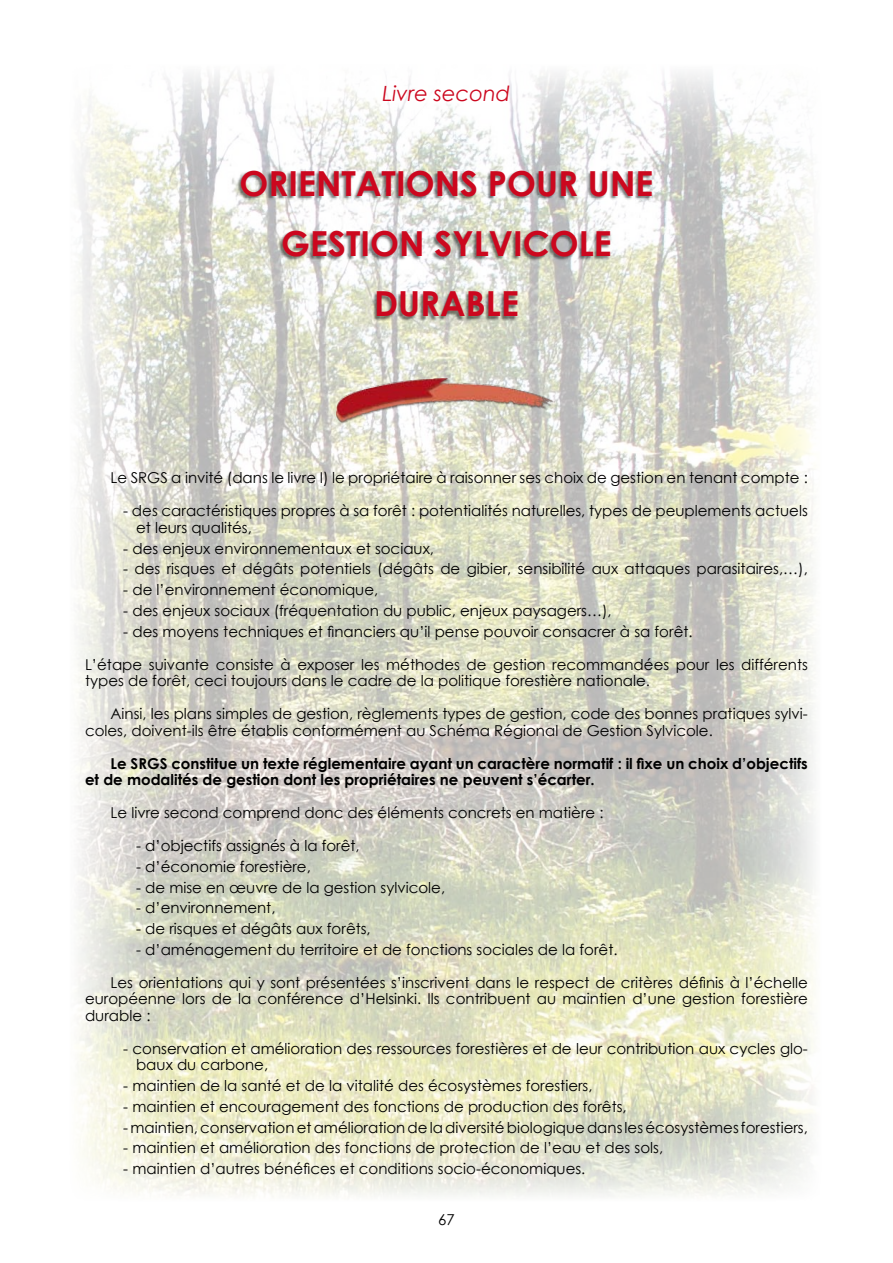
<style>
.page{position:relative;width:893px;height:1263px;background:#fff}
.page>*{position:absolute;margin:0;border:0;box-sizing:border-box;transform-origin:0 0}
.t1{font:700 34.5px/60px "Century Gothic";color:#cc071e;text-align:center}
.t2{font:italic 21px "Century Gothic";color:#cc071e}
.t3{font:15px/16.5px "Century Gothic";color:#000}
.t4{font:700 15px/16.5px "Century Gothic";color:#000}
</style>
<div class="page">
<img style="left:77px;top:72px;width:737px;height:1125px">
<div style="left:236px;top:169px;width:417px;height:153px;background:#000;opacity:.5"></div>
<img style="left:336px;top:378px;width:219px;height:45px">
<h2 class="t2" style="left:383px;top:79px;width:129px">Livre second</h2>
<h1 class="t1" style="left:239px;top:152px;width:416px">ORIENTATIONS POUR UNE<br>GESTION SYLVICOLE<br>DURABLE</h1>
<p class="t3" style="left:111px;top:469px;width:699px">Le SRGS a invité (dans le livre I) le propriétaire à raisonner ses choix de gestion en tenant compte :</p>
<p class="t3" style="left:136px;top:502px;width:673px;text-indent:-13px">- des caractéristiques propres à sa forêt : potentialités naturelles, types de peuplements actuels et leurs qualités,</p>
<p class="t3" style="left:123px;top:540px;width:312px">- des enjeux environnementaux et sociaux,</p>
<p class="t3" style="left:123px;top:560px;width:686px">- des risques et dégâts potentiels (dégâts de gibier, sensibilité aux attaques parasitaires,…),</p>
<p class="t3" style="left:123px;top:581px;width:256px">- de l’environnement économique,</p>
<p class="t3" style="left:123px;top:602px;width:490px">- des enjeux sociaux (fréquentation du public, enjeux paysagers…),</p>
<p class="t3" style="left:123px;top:623px;width:571px">- des moyens techniques et financiers qu’il pense pouvoir consacrer à sa forêt.</p>
<p class="t3" style="left:85px;top:656px;width:724px">L’étape suivante consiste à exposer les méthodes de gestion recommandées pour les différents types de forêt, ceci toujours dans le cadre de la politique forestière nationale.</p>
<p class="t3" style="left:85px;top:705px;width:724px;text-indent:26px">Ainsi, les plans simples de gestion, règlements types de gestion, code des bonnes pratiques sylvi&shy;coles, doivent-ils être établis conformément au Schéma Régional de Gestion Sylvicole.</p>
<p class="t4" style="left:85px;top:754px;width:724px;text-indent:26px">Le SRGS constitue un texte réglementaire ayant un caractère normatif : il fixe un choix d’objectifs et de modalités de gestion dont les propriétaires ne peuvent s’écarter.</p>
<p class="t3" style="left:111px;top:804px;width:495px">Le livre second comprend donc des éléments concrets en matière :</p>
<p class="t3" style="left:136px;top:837px;width:225px">- d’objectifs assignés à la forêt,</p>
<p class="t3" style="left:136px;top:858px;width:176px">- d’économie forestière,</p>
<p class="t3" style="left:136px;top:879px;width:311px">- de mise en œuvre de la gestion sylvicole,</p>
<p class="t3" style="left:136px;top:899px;width:141px">- d’environnement,</p>
<p class="t3" style="left:136px;top:920px;width:236px">- de risques et dégâts aux forêts,</p>
<p class="t3" style="left:136px;top:941px;width:483px">- d’aménagement du territoire et de fonctions sociales de la forêt.</p>
<p class="t3" style="left:85px;top:974px;width:724px;text-align:justify;text-indent:26px">Les orientations qui y sont présentées s’inscrivent dans le respect de critères définis à l’échelle européenne lors de la conférence d’Helsinki. Ils contribuent au maintien d’une gestion forestière durable :</p>
<p class="t3" style="left:136px;top:1040px;width:673px;text-indent:-13px">- conservation et amélioration des ressources forestières et de leur contribution aux cycles glo&shy;baux du carbone,</p>
<p class="t3" style="left:123px;top:1077px;width:471px">- maintien de la santé et de la vitalité des écosystèmes forestiers,</p>
<p class="t3" style="left:123px;top:1098px;width:505px">- maintien et encouragement des fonctions de production des forêts,</p>
<p class="t3" style="left:123px;top:1119px;width:686px">- maintien, conservation et amélioration de la diversité biologique dans les écosystèmes forestiers,</p>
<p class="t3" style="left:123px;top:1139px;width:541px">- maintien et amélioration des fonctions de protection de l’eau et des sols,</p>
<p class="t3" style="left:123px;top:1160px;width:464px">- maintien d’autres bénéfices et conditions socio-économiques.</p>
<p class="t3" style="left:438px;top:1211px;width:18px">67</p>
</div>
